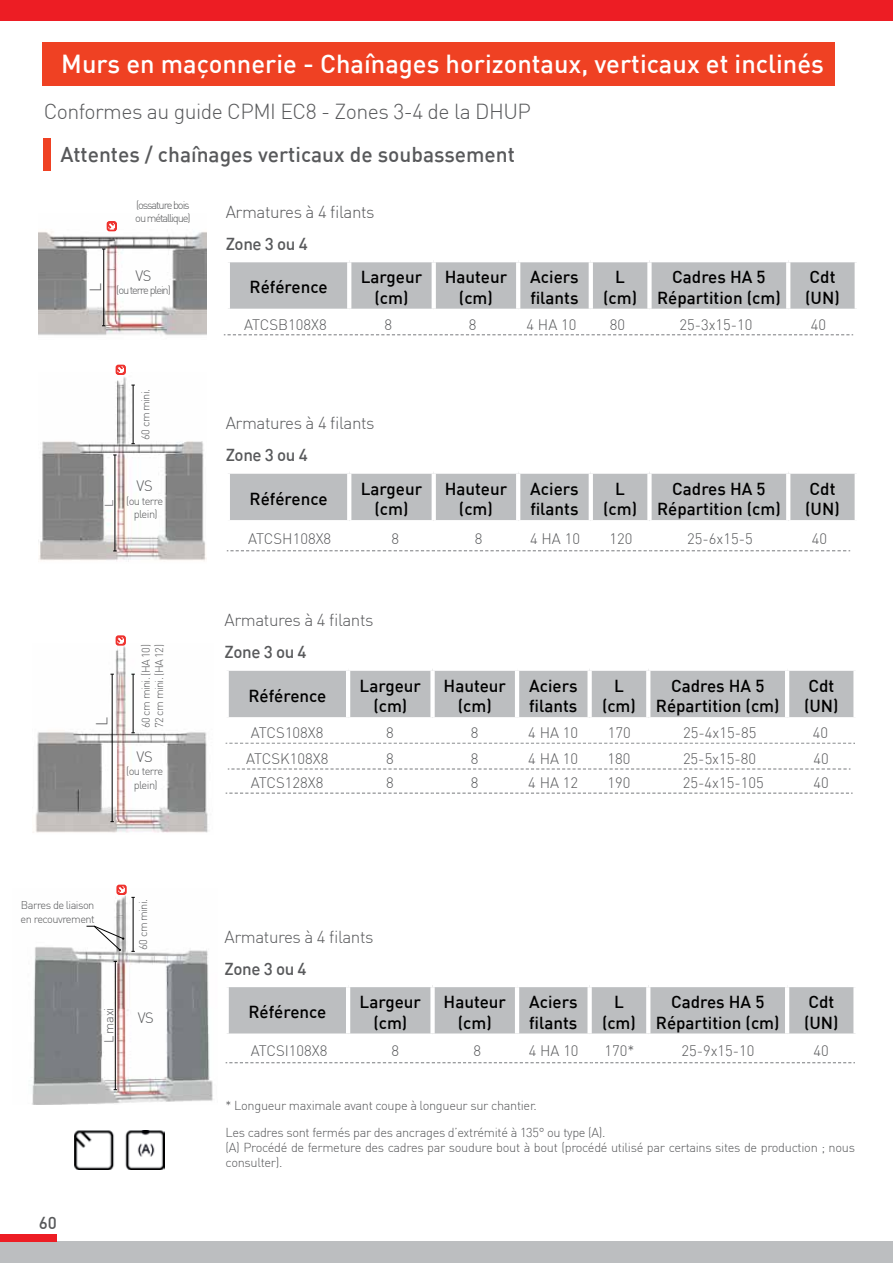
<style>
.page{position:relative;width:893px;height:1263px;background:#fff}
.page>*{position:absolute;margin:0;border:0;box-sizing:border-box;transform-origin:0 0}
.t1{font:500 25.5px "DIN";color:#fff}
.t2{font:300 21.3px "DIN";letter-spacing:-.025em;color:#58595b}
.t3{font:500 21px "DIN";color:#58595b}
.t4{font:500 17.1px/20.4px "DIN";color:#000;text-align:center}
.t5{font:300 17.1px "DIN";letter-spacing:-.025em;color:#58595b}
.t6{font:500 16.95px "DIN";letter-spacing:-.025em;color:#58595b}
.t7{font:300 15.9px "DIN";color:#58595b}
.t8{font:300 14.85px "DIN";color:#58595b}
.t9{font:300 14.7px "DIN";letter-spacing:-.025em;color:#58595b}
.t10{font:300 12.75px/15.3px "DIN";letter-spacing:-.025em;color:#58595b}
.t11{font:300 11.55px "DIN";color:#58595b;scale:1.11 1}
.t12{font:300 11.1px/13.2px "DIN";letter-spacing:-.05em;color:#58595b;text-align:center}
.t13{font:300 11.1px/13.2px "DIN";letter-spacing:-.1em;color:#58595b}
</style>
<div class="page">
<div style="left:42px;top:43px;width:793px;height:43px;background:#ef4123"></div>
<img style="left:39px;top:222px;width:168px;height:113px">
<img style="left:39px;top:372px;width:168px;height:190px">
<img style="left:33px;top:643px;width:175px;height:190px">
<img style="left:31px;top:888px;width:182px;height:216px">
<svg style="left:224px;top:260px;width:633px;height:76px"></svg>
<svg style="left:226px;top:669px;width:629px;height:125px"></svg>
<svg style="left:226px;top:985px;width:630px;height:79px"></svg>
<svg style="left:227px;top:472px;width:629px;height:80px"></svg>
<div style="left:43px;top:138px;width:8px;height:32px;background:#ef4123"></div>
<img style="left:74px;top:1130px;width:90px;height:39px">
<hr style="left:103px;top:249px;width:1px;height:77px;background:#000">
<hr style="left:115px;top:455px;width:1px;height:96px;background:#000">
<hr style="left:112px;top:674px;width:1px;height:148px;background:#000">
<hr style="left:115px;top:961px;width:1px;height:129px;background:#000">
<hr style="left:133px;top:385px;width:1px;height:59px;background:#000">
<hr style="left:133px;top:674px;width:1px;height:59px;background:#000">
<hr style="left:133px;top:897px;width:1px;height:54px;background:#000">
<svg style="left:107px;top:221px;width:10px;height:10px"></svg>
<svg style="left:116px;top:365px;width:10px;height:10px"></svg>
<svg style="left:116px;top:636px;width:10px;height:9px"></svg>
<svg style="left:117px;top:885px;width:18px;height:13px"></svg>
<svg style="left:87px;top:925px;width:37px;height:26px"></svg>
<div style="left:0;top:0;width:893px;height:21px;background:#ed1d24"></div>
<div style="left:0;top:1242px;width:893px;height:21px;background:#bcbec0"></div>
<div style="left:0;top:1234px;width:57px;height:8px;background:#ed1d24"></div>
<h1 class="t1" style="left:61px;top:48px;width:764px">Murs en maçonnerie - Chaînages horizontaux, verticaux et inclinés</h1>
<p class="t2" style="left:44px;top:98px;width:489px">Conformes au guide CPMI EC8 - Zones 3-4 de la DHUP</p>
<p class="t3" style="left:60px;top:141px;width:456px">Attentes / chaînages verticaux de soubassement</p>
<p class="t13" style="left:135px;top:198px;width:57px">(ossature bois ou métallique)</p>
<p class="t7" style="left:86px;top:291px;width:11px;rotate:-90deg">L</p>
<p class="t9" style="left:135px;top:267px;width:18px">VS</p>
<p class="t13" style="left:116px;top:284px;width:56px">(ou terre plein)</p>
<p class="t12" style="left:139px;top:440px;width:52px;rotate:-90deg">60 cm mini.</p>
<p class="t11" style="left:102px;top:507px;width:8px;rotate:-90deg">L</p>
<p class="t9" style="left:137px;top:477px;width:18px">VS</p>
<p class="t12" style="left:126px;top:494px;width:39px">(ou terre plein)</p>
<p class="t7" style="left:92px;top:726px;width:11px;rotate:-90deg">L</p>
<p class="t12" style="left:139px;top:728px;width:86px;text-align:left;rotate:-90deg">60 cm mini. (HA 10)<br>72 cm mini. (HA 12)</p>
<p class="t9" style="left:137px;top:748px;width:18px">VS</p>
<p class="t12" style="left:126px;top:765px;width:39px">(ou terre plein)</p>
<p class="t5" style="left:226px;top:201px;width:151px">Armatures à 4 filants</p>
<p class="t6" style="left:226px;top:233px;width:84px">Zone 3 ou 4</p>
<p class="t4" style="left:250px;top:277px;width:80px">Référence</p>
<p class="t4" style="left:361px;top:266px;width:63px">Largeur (cm)</p>
<p class="t4" style="left:445px;top:266px;width:64px">Hauteur (cm)</p>
<p class="t4" style="left:530px;top:266px;width:50px;text-align:left">Aciers filants</p>
<p class="t4" style="left:603px;top:266px;width:35px">L (cm)</p>
<p class="t4" style="left:657px;top:266px;width:125px">Cadres HA 5<br>Répartition (cm)</p>
<p class="t4" style="left:805px;top:266px;width:36px;text-align:left">Cdt (UN)</p>
<p class="t8" style="left:244px;top:315px;width:84px">ATCSB108X8</p>
<p class="t8" style="left:384px;top:315px;width:9px">8</p>
<p class="t8" style="left:469px;top:315px;width:9px">8</p>
<p class="t8" style="left:526px;top:315px;width:51px">4 HA 10</p>
<p class="t8" style="left:610px;top:315px;width:17px">80</p>
<p class="t8" style="left:679px;top:315px;width:75px">25-3x15-10</p>
<p class="t8" style="left:811px;top:315px;width:17px">40</p>
<p class="t5" style="left:226px;top:412px;width:151px">Armatures à 4 filants</p>
<p class="t6" style="left:226px;top:444px;width:84px">Zone 3 ou 4</p>
<p class="t4" style="left:250px;top:488px;width:80px">Référence</p>
<p class="t4" style="left:361px;top:478px;width:63px">Largeur (cm)</p>
<p class="t4" style="left:445px;top:478px;width:64px">Hauteur (cm)</p>
<p class="t4" style="left:530px;top:478px;width:50px;text-align:left">Aciers filants</p>
<p class="t4" style="left:603px;top:478px;width:35px">L (cm)</p>
<p class="t4" style="left:657px;top:478px;width:125px">Cadres HA 5<br>Répartition (cm)</p>
<p class="t4" style="left:805px;top:478px;width:36px;text-align:left">Cdt (UN)</p>
<p class="t8" style="left:248px;top:529px;width:85px">ATCSH108X8</p>
<p class="t8" style="left:391px;top:529px;width:9px">8</p>
<p class="t8" style="left:475px;top:529px;width:9px">8</p>
<p class="t8" style="left:530px;top:529px;width:51px">4 HA 10</p>
<p class="t8" style="left:609px;top:529px;width:24px">120</p>
<p class="t8" style="left:687px;top:529px;width:67px">25-6x15-5</p>
<p class="t8" style="left:812px;top:529px;width:17px">40</p>
<p class="t5" style="left:225px;top:609px;width:151px">Armatures à 4 filants</p>
<p class="t6" style="left:225px;top:641px;width:84px">Zone 3 ou 4</p>
<p class="t4" style="left:248px;top:685px;width:80px">Référence</p>
<p class="t4" style="left:360px;top:675px;width:63px">Largeur (cm)</p>
<p class="t4" style="left:444px;top:675px;width:64px">Hauteur (cm)</p>
<p class="t4" style="left:529px;top:675px;width:50px;text-align:left">Aciers filants</p>
<p class="t4" style="left:602px;top:675px;width:35px">L (cm)</p>
<p class="t4" style="left:656px;top:675px;width:125px">Cadres HA 5<br>Répartition (cm)</p>
<p class="t4" style="left:804px;top:675px;width:36px;text-align:left">Cdt (UN)</p>
<p class="t8" style="left:251px;top:724px;width:74px">ATCS108X8</p>
<p class="t8" style="left:386px;top:724px;width:9px">8</p>
<p class="t8" style="left:471px;top:724px;width:9px">8</p>
<p class="t8" style="left:528px;top:724px;width:51px">4 HA 10</p>
<p class="t8" style="left:608px;top:724px;width:24px">170</p>
<p class="t8" style="left:683px;top:724px;width:75px">25-4x15-85</p>
<p class="t8" style="left:813px;top:724px;width:17px">40</p>
<p class="t8" style="left:246px;top:750px;width:84px">ATCSK108X8</p>
<p class="t8" style="left:386px;top:750px;width:9px">8</p>
<p class="t8" style="left:471px;top:750px;width:9px">8</p>
<p class="t8" style="left:528px;top:750px;width:51px">4 HA 10</p>
<p class="t8" style="left:608px;top:750px;width:24px">180</p>
<p class="t8" style="left:683px;top:750px;width:75px">25-5x15-80</p>
<p class="t8" style="left:813px;top:750px;width:17px">40</p>
<p class="t8" style="left:251px;top:774px;width:74px">ATCS128X8</p>
<p class="t8" style="left:386px;top:774px;width:9px">8</p>
<p class="t8" style="left:471px;top:774px;width:9px">8</p>
<p class="t8" style="left:528px;top:774px;width:51px">4 HA 12</p>
<p class="t8" style="left:608px;top:774px;width:24px">190</p>
<p class="t8" style="left:683px;top:774px;width:82px">25-4x15-105</p>
<p class="t8" style="left:813px;top:774px;width:17px">40</p>
<p class="t12" style="left:21px;top:898px;width:76px;text-align:left">Barres de liaison en recouvrement</p>
<p class="t10" style="left:101px;top:1043px;width:37px;rotate:-90deg">L maxi</p>
<p class="t12" style="left:136px;top:950px;width:52px;rotate:-90deg">60 cm mini.</p>
<p class="t9" style="left:138px;top:1009px;width:18px">VS</p>
<p class="t6" style="left:39px;top:1212px;width:20px">60</p>
<p class="t5" style="left:225px;top:926px;width:151px">Armatures à 4 filants</p>
<p class="t6" style="left:225px;top:958px;width:84px">Zone 3 ou 4</p>
<p class="t4" style="left:248px;top:1001px;width:80px">Référence</p>
<p class="t4" style="left:360px;top:991px;width:63px">Largeur (cm)</p>
<p class="t4" style="left:444px;top:991px;width:64px">Hauteur (cm)</p>
<p class="t4" style="left:529px;top:991px;width:50px;text-align:left">Aciers filants</p>
<p class="t4" style="left:602px;top:991px;width:35px">L (cm)</p>
<p class="t4" style="left:656px;top:991px;width:125px">Cadres HA 5<br>Répartition (cm)</p>
<p class="t4" style="left:804px;top:991px;width:36px;text-align:left">Cdt (UN)</p>
<p class="t8" style="left:251px;top:1042px;width:78px">ATCSI108X8</p>
<p class="t8" style="left:391px;top:1042px;width:9px">8</p>
<p class="t8" style="left:474px;top:1042px;width:9px">8</p>
<p class="t8" style="left:529px;top:1042px;width:51px">4 HA 10</p>
<p class="t8" style="left:605px;top:1042px;width:31px">170*</p>
<p class="t8" style="left:681px;top:1042px;width:75px">25-9x15-10</p>
<p class="t8" style="left:813px;top:1042px;width:17px">40</p>
<p class="t10" style="left:226px;top:1098px;width:313px">* Longueur maximale avant coupe à longueur sur chantier.</p>
<p class="t10" style="left:226px;top:1124px;width:631px">Les cadres sont fermés par des ancrages d’extrémité à 135° ou type (A).<br>(A) Procédé de fermeture des cadres par soudure bout à bout (procédé utilisé par certains sites de production ; nous consulter).</p>
</div>
